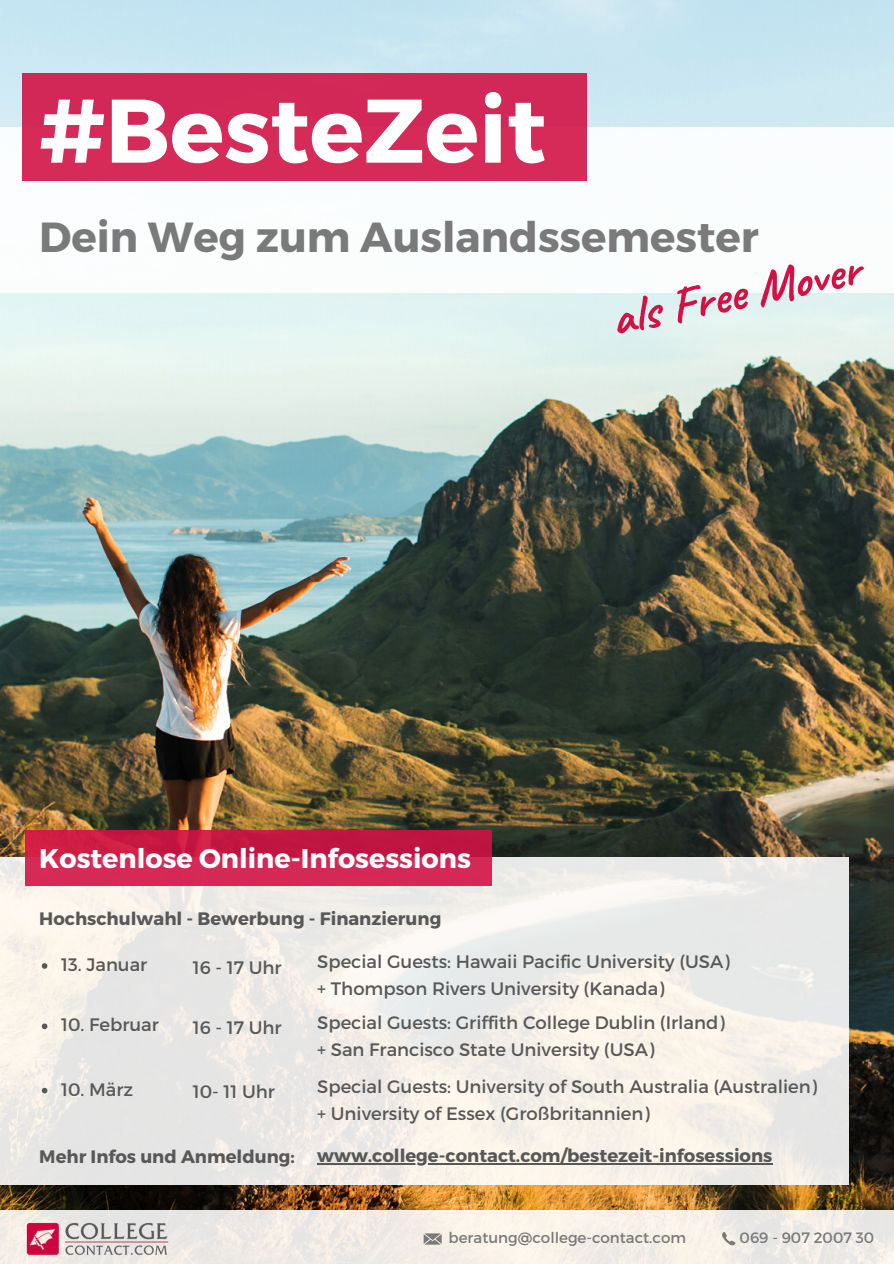
<style>
.page{position:relative;width:894px;height:1264px;background:#fff}
.page>*{position:absolute;margin:0;border:0;box-sizing:border-box;transform-origin:0 0}
.t1{font:700 90px "Montserrat";color:#fff}
.t2{font:700 49.8px "Caveat";color:#d21245}
.t3{font:700 42px "Montserrat";color:#7a7a7a}
.t4{font:700 27px "Montserrat";color:#fff}
.t5{font:18px "Montserrat";color:#585858}
.t6{font:700 18px "Montserrat";color:#585858}
.t7{font:15px "Montserrat";color:#7a7a7a}
</style>
<div class="page">
<img style="left:0;top:0;width:893px;height:1210px">
<div style="left:0;top:128px;width:893px;height:165px;background:#fff"></div>
<div style="left:0;top:1210px;width:893px;height:53px;background:#f2ede7"></div>
<svg style="left:720px;top:1232px;width:15px;height:14px"></svg>
<svg style="left:423px;top:1233px;width:18px;height:11px"></svg>
<div style="left:23px;top:74px;width:564px;height:107px;background:#d62a58"></div>
<img style="left:26px;top:1222px;width:142px;height:33px">
<svg style="left:0;top:857px;width:849px;height:328px;background:#efebe7"></svg>
<svg style="left:25px;top:830px;width:466px;height:55px;background:#cd204c"></svg>
<svg style="left:42px;top:963px;width:5px;height:5px"></svg>
<svg style="left:42px;top:1023px;width:5px;height:6px"></svg>
<svg style="left:42px;top:1087px;width:5px;height:6px"></svg>
<hr style="left:317px;top:1163px;width:455px;height:1px;background:#585858">
<p class="t1" style="left:39px;top:72px;width:508px">#BesteZeit</p>
<p class="t3" style="left:39px;top:210px;width:720px">Dein Weg zum Auslandssemester</p>
<p class="t2" style="left:604px;top:289px;width:255px;rotate:-12deg">als Free Mover</p>
<p class="t4" style="left:39px;top:841px;width:433px">Kostenlose Online-Infosessions</p>
<p class="t6" style="left:39px;top:907px;width:403px">Hochschulwahl - Bewerbung - Finanzierung</p>
<p class="t5" style="left:61px;top:952px;width:88px">13. Januar</p>
<p class="t5" style="left:193px;top:955px;width:90px">16 - 17 Uhr</p>
<p class="t5" style="left:317px;top:950px;width:414px">Special Guests: Hawaii Pacific University (USA)</p>
<p class="t5" style="left:317px;top:977px;width:349px">+ Thompson Rivers University (Kanada)</p>
<p class="t5" style="left:61px;top:1013px;width:99px">10. Februar</p>
<p class="t5" style="left:193px;top:1015px;width:90px">16 - 17 Uhr</p>
<p class="t5" style="left:317px;top:1010px;width:409px">Special Guests: Griffith College Dublin (Irland)</p>
<p class="t5" style="left:317px;top:1037px;width:338px">+ San Francisco State University (USA)</p>
<p class="t5" style="left:61px;top:1077px;width:73px">10. März</p>
<p class="t5" style="left:193px;top:1080px;width:84px">10- 11 Uhr</p>
<p class="t5" style="left:317px;top:1074px;width:501px">Special Guests: University of South Australia (Australien)</p>
<p class="t5" style="left:317px;top:1101px;width:334px">+ University of Essex (Großbritannien)</p>
<p class="t6" style="left:39px;top:1144px;width:257px">Mehr Infos und Anmeldung:</p>
<p class="t6" style="left:317px;top:1143px;width:456px">www.college-contact.com/bestezeit-infosessions</p>
<p class="t7" style="left:448px;top:1228px;width:239px">beratung@college-contact.com</p>
<p class="t7" style="left:739px;top:1228px;width:136px">069 - 907 2007 30</p>
</div>
